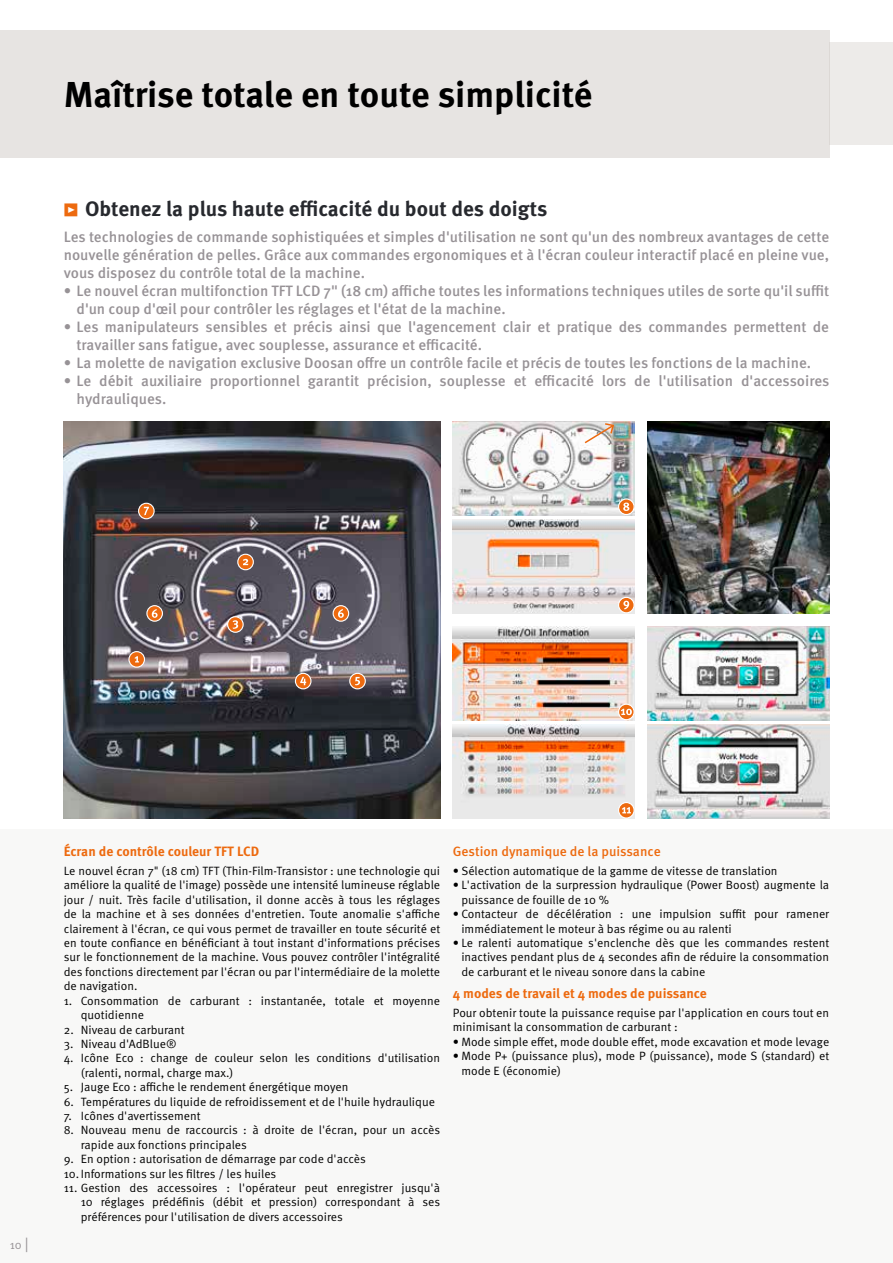
<style>
.page{position:relative;width:893px;height:1263px;background:#fff}
.page>*{position:absolute;margin:0;border:0;box-sizing:border-box;transform-origin:0 0}
.t1{font:700 36px "Meta Pro";letter-spacing:-.005em;color:#000}
.t2{font:700 21px "Meta Pro";color:#27292e}
.t3{font:500 15px/18px "Meta Pro";color:#979296}
.t4{font:700 13.5px "Meta Pro";letter-spacing:-.005em;color:#ed6a0f}
.t5{font:500 13.5px "Meta Pro";color:#ed6a0f}
.t6{font:12px/14.4px "Meta Pro Norm";color:#000}
.t7{font:12px "Meta Pro Norm";color:#979296}
.s1{font-size:17.25px;color:#ed6a0f}
.s2{font-size:15px}
</style>
<div class="page">
<div style="left:0;top:829px;width:893px;height:434px;background:#f8f8f7"></div>
<div style="left:0;top:30px;width:829px;height:127px;background:#e7e4e2"></div>
<img style="left:453px;top:626px;width:182px;height:94px">
<img style="left:453px;top:724px;width:182px;height:95px">
<img style="left:647px;top:626px;width:182px;height:94px">
<img style="left:453px;top:519px;width:182px;height:94px">
<svg style="left:619px;top:597px;width:15px;height:16px"></svg>
<div style="left:618px;top:597px;width:17px;height:16px;border:1px solid #fff;border-radius:50%"></div>
<svg style="left:623px;top:601px;width:6px;height:8px"></svg>
<svg style="left:619px;top:704px;width:15px;height:16px"></svg>
<div style="left:618px;top:704px;width:17px;height:16px;border:1px solid #fff;border-radius:50%"></div>
<svg style="left:621px;top:709px;width:11px;height:6px"></svg>
<svg style="left:619px;top:802px;width:15px;height:16px"></svg>
<div style="left:618px;top:802px;width:17px;height:17px;border:1px solid #fff;border-radius:50%"></div>
<svg style="left:622px;top:807px;width:9px;height:6px"></svg>
<img style="left:453px;top:421px;width:182px;height:94px">
<svg style="left:619px;top:499px;width:15px;height:15px"></svg>
<div style="left:618px;top:498px;width:17px;height:17px;border:1px solid #fff;border-radius:50%"></div>
<svg style="left:623px;top:503px;width:6px;height:8px"></svg>
<svg style="left:583px;top:422px;width:32px;height:23px"></svg>
<img style="left:64px;top:421px;width:376px;height:398px">
<svg style="left:238px;top:554px;width:15px;height:16px"></svg>
<div style="left:237px;top:554px;width:17px;height:16px;border:1px solid #fff;border-radius:50%"></div>
<svg style="left:243px;top:559px;width:5px;height:6px"></svg>
<svg style="left:228px;top:617px;width:15px;height:15px"></svg>
<div style="left:227px;top:616px;width:17px;height:17px;border:1px solid #fff;border-radius:50%"></div>
<svg style="left:233px;top:620px;width:5px;height:9px"></svg>
<svg style="left:129px;top:652px;width:15px;height:15px"></svg>
<div style="left:128px;top:651px;width:17px;height:17px;border:1px solid #fff;border-radius:50%"></div>
<svg style="left:135px;top:656px;width:4px;height:6px"></svg>
<svg style="left:295px;top:673px;width:16px;height:16px"></svg>
<div style="left:295px;top:673px;width:17px;height:16px;border:1px solid #fff;border-radius:50%"></div>
<svg style="left:300px;top:677px;width:6px;height:8px"></svg>
<svg style="left:350px;top:673px;width:15px;height:16px"></svg>
<div style="left:349px;top:673px;width:17px;height:16px;border:1px solid #fff;border-radius:50%"></div>
<svg style="left:355px;top:677px;width:5px;height:8px"></svg>
<svg style="left:333px;top:606px;width:16px;height:15px"></svg>
<div style="left:333px;top:605px;width:16px;height:17px;border:1px solid #fff;border-radius:50%"></div>
<svg style="left:338px;top:609px;width:6px;height:9px"></svg>
<svg style="left:147px;top:606px;width:15px;height:15px"></svg>
<div style="left:146px;top:605px;width:17px;height:17px;border:1px solid #fff;border-radius:50%"></div>
<svg style="left:152px;top:609px;width:6px;height:9px"></svg>
<svg style="left:139px;top:503px;width:15px;height:16px"></svg>
<div style="left:138px;top:503px;width:17px;height:16px;border:1px solid #fff;border-radius:50%"></div>
<svg style="left:144px;top:507px;width:5px;height:8px"></svg>
<img style="left:647px;top:724px;width:182px;height:95px">
<div style="left:829px;top:43px;width:64px;height:102px;background:#edebe9"></div>
<img style="left:647px;top:421px;width:182px;height:192px">
<h1 class="t1" style="left:64px;top:66px;width:530px">Maîtrise totale en toute simplicité</h1>
<h2 class="t2" style="left:64px;top:192px;width:485px"><span class="s1">ѓ</span> Obtenez la plus haute efficacité du bout des doigts</h2>
<p class="t3" style="left:64px;top:227px;width:767px;text-align:justify">Les technologies de commande sophistiquées et simples d'utilisation ne sont qu'un des nombreux avantages de cette nouvelle génération de pelles. Grâce aux commandes ergonomiques et à l'écran couleur interactif placé en pleine vue, vous disposez du contrôle total de la machine.</p>
<p class="t3" style="left:77px;top:281px;width:754px;text-indent:-13px">• Le nouvel écran multifonction TFT LCD 7" (18 cm) affiche toutes les informations techniques utiles de sorte qu'il suffit d'un coup d'œil pour contrôler les réglages et l'état de la machine.</p>
<p class="t3" style="left:77px;top:317px;width:754px;text-indent:-13px">• Les manipulateurs sensibles et précis ainsi que l'agencement clair et pratique des commandes permettent de travailler sans fatigue, avec souplesse, assurance et efficacité.</p>
<p class="t3" style="left:64px;top:353px;width:749px">• La molette de navigation exclusive Doosan offre un contrôle facile et précis de toutes les fonctions de la machine.</p>
<p class="t3" style="left:77px;top:371px;width:754px;text-indent:-13px">• Le débit auxiliaire proportionnel garantit précision, souplesse et efficacité lors de l'utilisation d'accessoires hydrauliques.</p>
<p class="t7" style="left:10px;top:1235px;width:20px">10 <span class="s2">|</span></p>
<p class="t4" style="left:64px;top:841px;width:197px">Écran de contrôle couleur TFT LCD</p>
<p class="t6" style="left:64px;top:863px;width:378px;text-align:justify">Le nouvel écran 7" (18 cm) TFT (Thin-Film-Transistor : une technologie qui améliore la qualité de l'image) possède une intensité lumineuse réglable jour / nuit. Très facile d'utilisation, il donne accès à tous les réglages de la machine et à ses données d'entretien. Toute anomalie s'affiche clairement à l'écran, ce qui vous permet de travailler en toute sécurité et en toute confiance en bénéficiant à tout instant d'informations précises sur le fonctionnement de la machine. Vous pouvez contrôler l'intégralité des fonctions directement par l'écran ou par l'intermédiaire de la molette de navigation.</p>
<p class="t6" style="left:81px;top:992px;width:361px;text-indent:-17px">1. Consommation de carburant : instantanée, totale et moyenne quotidienne</p>
<p class="t6" style="left:64px;top:1021px;width:122px">2. Niveau de carburant</p>
<p class="t6" style="left:64px;top:1036px;width:114px">3. Niveau d'AdBlue®</p>
<p class="t6" style="left:81px;top:1050px;width:361px;text-indent:-17px">4. Icône Eco : change de couleur selon les conditions d'utilisation (ralenti, normal, charge max.)</p>
<p class="t6" style="left:64px;top:1079px;width:286px">5. Jauge Eco : affiche le rendement énergétique moyen</p>
<p class="t6" style="left:64px;top:1093px;width:373px">6. Températures du liquide de refroidissement et de l'huile hydraulique</p>
<p class="t6" style="left:64px;top:1108px;width:138px">7. Icônes d'avertissement</p>
<p class="t6" style="left:81px;top:1122px;width:361px;text-indent:-17px">8. Nouveau menu de raccourcis : à droite de l'écran, pour un accès rapide aux fonctions principales</p>
<p class="t6" style="left:64px;top:1151px;width:304px">9. En option : autorisation de démarrage par code d'accès<br>10.Informations sur les filtres / les huiles</p>
<p class="t6" style="left:81px;top:1180px;width:361px;text-align:justify;text-indent:-17px">11. Gestion des accessoires : l'opérateur peut enregistrer jusqu'à 10 réglages prédéfinis (débit et pression) correspondant à ses préférences pour l'utilisation de divers accessoires</p>
<p class="t5" style="left:453px;top:841px;width:209px">Gestion dynamique de la puissance</p>
<p class="t6" style="left:453px;top:863px;width:326px">• Sélection automatique de la gamme de vitesse de translation</p>
<p class="t6" style="left:461px;top:877px;width:369px;text-indent:-9px">• L'activation de la surpression hydraulique (Power Boost) augmente la puissance de fouille de 10 %</p>
<p class="t6" style="left:461px;top:906px;width:369px;text-indent:-9px">• Contacteur de décélération : une impulsion suffit pour ramener immédiatement le moteur à bas régime ou au ralenti</p>
<p class="t6" style="left:461px;top:935px;width:369px;text-align:justify;text-indent:-9px">• Le ralenti automatique s'enclenche dès que les commandes restent inactives pendant plus de 4 secondes afin de réduire la consommation de carburant et le niveau sonore dans la cabine</p>
<p class="t4" style="left:453px;top:983px;width:256px">4 modes de travail et 4 modes de puissance</p>
<p class="t6" style="left:453px;top:1005px;width:378px">Pour obtenir toute la puissance requise par l'application en cours tout en minimisant la consommation de carburant :</p>
<p class="t6" style="left:453px;top:1034px;width:378px">• Mode simple effet, mode double effet, mode excavation et mode levage</p>
<p class="t6" style="left:461px;top:1048px;width:369px;text-indent:-9px">• Mode P+ (puissance plus), mode P (puissance), mode S (standard) et mode E (économie)</p>
</div>
